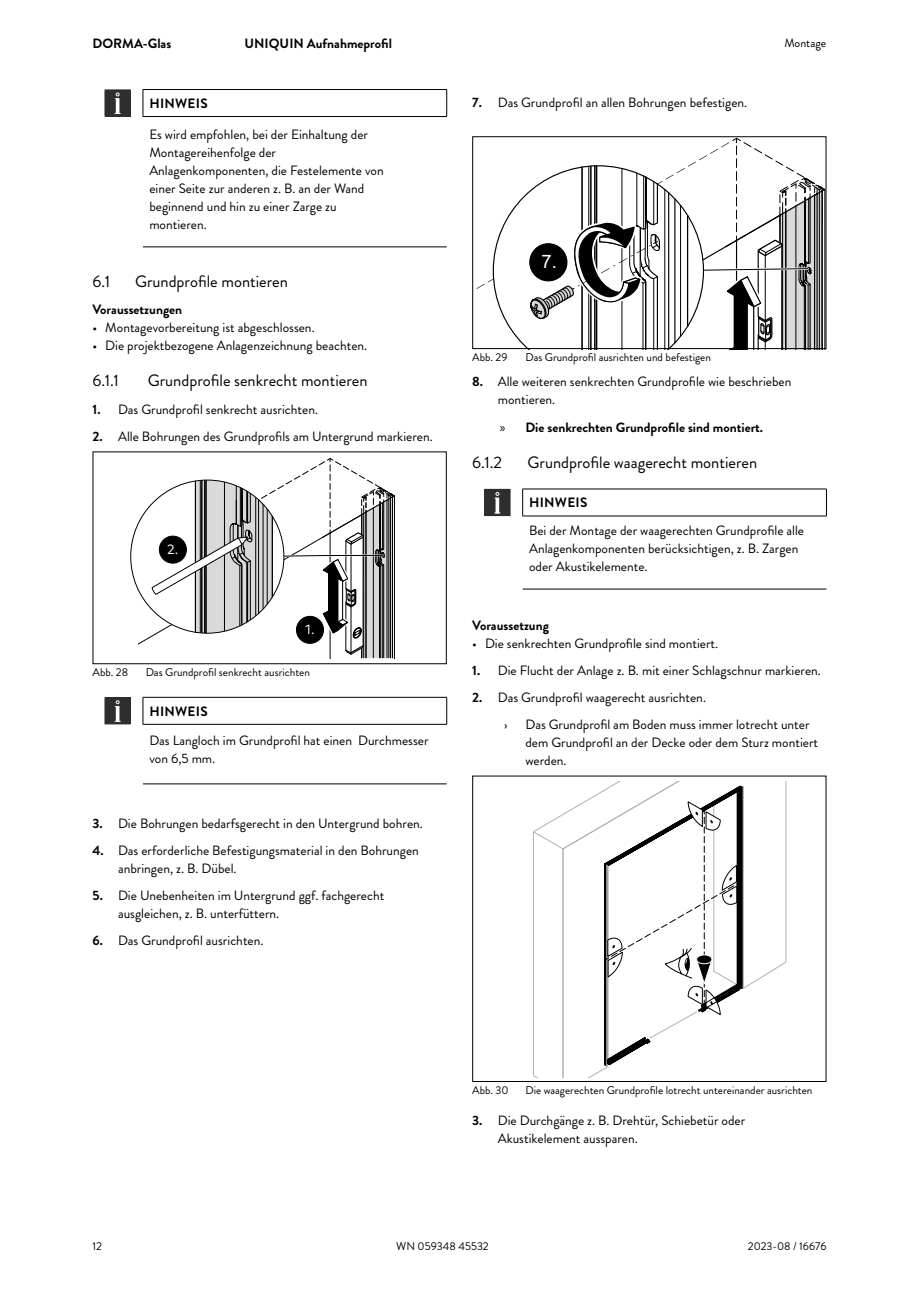
<style>
.page{position:relative;width:919px;height:1289px;background:#fff}
.page>*{position:absolute;margin:0;border:0;box-sizing:border-box;transform-origin:0 0}
.t1{font:18.45px "Arial";color:#fff}
.t2{font:16.5px "Brandon Grotesque";color:#000}
.Body_text{font:13.5px/18px "Brandon Grotesque";color:#000}
.Headline_bold{font:700 13.5px "Brandon Grotesque";color:#000}
.Table_text{font:13.5px/18px "Brandon Grotesque";color:#000}
.Safety_note_other{font:700 13.5px "Brandon Grotesque";letter-spacing:.02em;color:#000}
.t3{font:13.5px "Mark Pro";color:#fff}
.t4{font:12px "Brandon Grotesque";color:#000}
.t5{font:11.25px "Brandon Grotesque";color:#000}
.s1{font-weight:700}
.s2{font-family:"Myriad Pro";font-weight:400}
</style>
<div class="page">
<hr style="left:143px;top:89px;width:304px;height:1px;background:#000">
<svg style="left:143px;top:90px;width:1px;height:26px"></svg>
<svg style="left:446px;top:90px;width:1px;height:26px"></svg>
<hr style="left:143px;top:116px;width:304px;height:1px;background:#000">
<hr style="left:143px;top:246px;width:303px;height:1px;background:#000">
<div style="left:105px;top:90px;width:25px;height:26px;background:#2e2e2e"></div>
<div style="left:105px;top:90px;width:26px;height:26px;border:1px solid #2e2e2e"></div>
<div style="left:116px;top:98px;width:3px;height:16px;border:1px solid #fefefe"></div>
<svg style="left:115px;top:92px;width:5px;height:7px"></svg>
<svg style="left:138px;top:458px;width:257px;height:200px"></svg>
<div style="left:159px;top:535px;width:28px;height:28px;background:#000;border:1px solid #000;border-radius:50%"></div>
<hr style="left:143px;top:697px;width:304px;height:1px;background:#000">
<svg style="left:143px;top:697px;width:1px;height:27px"></svg>
<svg style="left:446px;top:697px;width:1px;height:27px"></svg>
<hr style="left:143px;top:724px;width:304px;height:1px;background:#000">
<hr style="left:143px;top:783px;width:303px;height:1px;background:#000">
<div style="left:105px;top:697px;width:25px;height:27px;background:#2e2e2e"></div>
<div style="left:105px;top:697px;width:26px;height:27px;border:1px solid #2e2e2e"></div>
<div style="left:116px;top:706px;width:3px;height:15px;border:1px solid #fefefe"></div>
<svg style="left:115px;top:700px;width:5px;height:7px"></svg>
<svg style="left:476px;top:138px;width:348px;height:209px"></svg>
<div style="left:529px;top:243px;width:38px;height:38px;background:#000;border:1px solid #000;border-radius:50%"></div>
<div style="left:472px;top:136px;width:354px;height:213px;border:1px solid #000"></div>
<hr style="left:522px;top:488px;width:304px;height:1px;background:#000">
<svg style="left:522px;top:489px;width:1px;height:26px"></svg>
<svg style="left:826px;top:489px;width:1px;height:27px"></svg>
<hr style="left:522px;top:515px;width:304px;height:1px;background:#000">
<hr style="left:522px;top:589px;width:304px;height:1px;background:#000">
<div style="left:484px;top:489px;width:26px;height:26px;background:#2e2e2e"></div>
<div style="left:484px;top:489px;width:26px;height:27px;border:1px solid #2e2e2e"></div>
<svg style="left:494px;top:492px;width:6px;height:21px"></svg>
<svg style="left:533px;top:781px;width:253px;height:296px"></svg>
<p class="Headline_bold" style="left:92px;top:34px;width:80px">DORMA-Glas</p>
<p class="Headline_bold" style="left:244px;top:34px;width:149px">UNIQUIN Aufnahmeprofil</p>
<p class="t4" style="left:784px;top:35px;width:44px">Montage</p>
<p class="Safety_note_other" style="left:149px;top:94px;width:60px">HINWEIS</p>
<p class="Body_text" style="left:149px;top:125px;width:220px">Es wird empfohlen, bei der Einhaltung der</p>
<p class="Body_text" style="left:149px;top:143px;width:128px">Montagereihenfolge der</p>
<p class="Body_text" style="left:149px;top:161px;width:236px">Anlagenkomponenten, die Festelemente von</p>
<p class="Body_text" style="left:149px;top:179px;width:216px">einer Seite zur anderen z. B. an der Wand</p>
<p class="Body_text" style="left:149px;top:197px;width:189px">beginnend und hin zu einer Zarge zu</p>
<p class="Body_text" style="left:149px;top:215px;width:59px">montieren.</p>
<p class="t2" style="left:92px;top:270px;width:19px">6.1</p>
<p class="t2" style="left:135px;top:270px;width:154px">Grundprofile montieren</p>
<p class="Headline_bold" style="left:92px;top:300px;width:91px">Voraussetzungen</p>
<p class="Body_text" style="left:92px;top:319px;width:224px">• Montagevorbereitung ist abgeschlossen.</p>
<p class="Body_text" style="left:92px;top:337px;width:276px">• Die projektbezogene Anlagenzeichnung beachten.</p>
<p class="t2" style="left:92px;top:369px;width:28px">6.1.1</p>
<p class="t2" style="left:148px;top:369px;width:221px">Grundprofile senkrecht montieren</p>
<p class="Body_text" style="left:92px;top:400px;width:227px"><span class="s1">1.</span> Das Grundprofil senkrecht ausrichten.</p>
<p class="Body_text" style="left:92px;top:427px;width:342px"><span class="s1">2.</span> Alle Bohrungen des Grundprofils am Untergrund markieren.</p>
<p class="t3" style="left:167px;top:539px;width:13px">2.</p>
<p class="t5" style="left:92px;top:664px;width:37px">Abb. 28</p>
<p class="t3" style="left:305px;top:619px;width:11px">1.</p>
<p class="t5" style="left:146px;top:664px;width:166px">Das Grundprofil senkrecht ausrichten</p>
<p class="Safety_note_other" style="left:149px;top:701px;width:60px">HINWEIS</p>
<p class="Table_text" style="left:149px;top:731px;width:281px">Das Langloch im Grundprofil hat einen Durchmesser von 6,5 mm.</p>
<p class="Body_text" style="left:92px;top:814px;width:332px"><span class="s1">3.</span> Die Bohrungen bedarfsgerecht in den Untergrund bohren.</p>
<p class="Body_text" style="left:118px;top:841px;width:302px;text-indent:-26px"><span class="s1">4.</span> Das erforderliche Befestigungsmaterial in den Bohrungen anbringen, z. B. Dübel.</p>
<p class="Body_text" style="left:118px;top:886px;width:268px;text-indent:-26px"><span class="s1">5.</span> Die Unebenheiten im Untergrund ggf. fachgerecht ausgleichen, z. B. unterfüttern.</p>
<p class="Body_text" style="left:92px;top:931px;width:172px"><span class="s1">6.</span> Das Grundprofil ausrichten.</p>
<p class="Body_text" style="left:472px;top:94px;width:276px"><span class="s1">7.</span> Das Grundprofil an allen Bohrungen befestigen.</p>
<p class="t1" style="left:541px;top:249px;width:17px">7.</p>
<p class="t5" style="left:472px;top:349px;width:37px">Abb. 29</p>
<p class="t5" style="left:525px;top:349px;width:187px">Das Grundprofil ausrichten und befestigen</p>
<p class="Body_text" style="left:497px;top:373px;width:295px;text-indent:-26px"><span class="s1">8.</span> Alle weiteren senkrechten Grundprofile wie beschrieben montieren.</p>
<p class="Headline_bold" style="left:500px;top:417px;width:265px"><span class="s2">»</span> Die senkrechten Grundprofile sind montiert.</p>
<p class="t2" style="left:472px;top:450px;width:31px">6.1.2</p>
<p class="t2" style="left:527px;top:450px;width:231px">Grundprofile waagerecht montieren</p>
<p class="Safety_note_other" style="left:529px;top:493px;width:60px">HINWEIS</p>
<p class="Body_text" style="left:529px;top:521px;width:276px">Bei der Montage der waagerechten Grundprofile alle<br>Anlagenkomponenten berücksichtigen, z. B. Zargen oder Akustikelemente.</p>
<p class="Headline_bold" style="left:472px;top:615px;width:78px">Voraussetzung</p>
<p class="Body_text" style="left:472px;top:634px;width:247px">• Die senkrechten Grundprofile sind montiert.</p>
<p class="Body_text" style="left:472px;top:661px;width:350px"><span class="s1">1.</span> Die Flucht der Anlage z. B. mit einer Schlagschnur markieren.</p>
<p class="Body_text" style="left:472px;top:688px;width:235px"><span class="s1">2.</span> Das Grundprofil waagerecht ausrichten.</p>
<p class="Body_text" style="left:504px;top:715px;width:5px">›</p>
<p class="Body_text" style="left:525px;top:715px;width:294px">Das Grundprofil am Boden muss immer lotrecht unter dem Grundprofil an der Decke oder dem Sturz montiert werden.</p>
<p class="t5" style="left:472px;top:1081px;width:38px">Abb. 30</p>
<p class="t5" style="left:525px;top:1081px;width:288px">Die waagerechten Grundprofile lotrecht untereinander ausrichten</p>
<p class="Body_text" style="left:497px;top:1111px;width:249px;text-indent:-26px"><span class="s1">3.</span> Die Durchgänge z. B. Drehtür, Schiebetür oder<br>Akustikelement aussparen.</p>
<p class="t5" style="left:396px;top:1237px;width:94px">WN 059348 45532</p>
<p class="t5" style="left:92px;top:1237px;width:11px">12</p>
<p class="t5" style="left:747px;top:1237px;width:80px">2023-08 / 16676</p>
</div>
